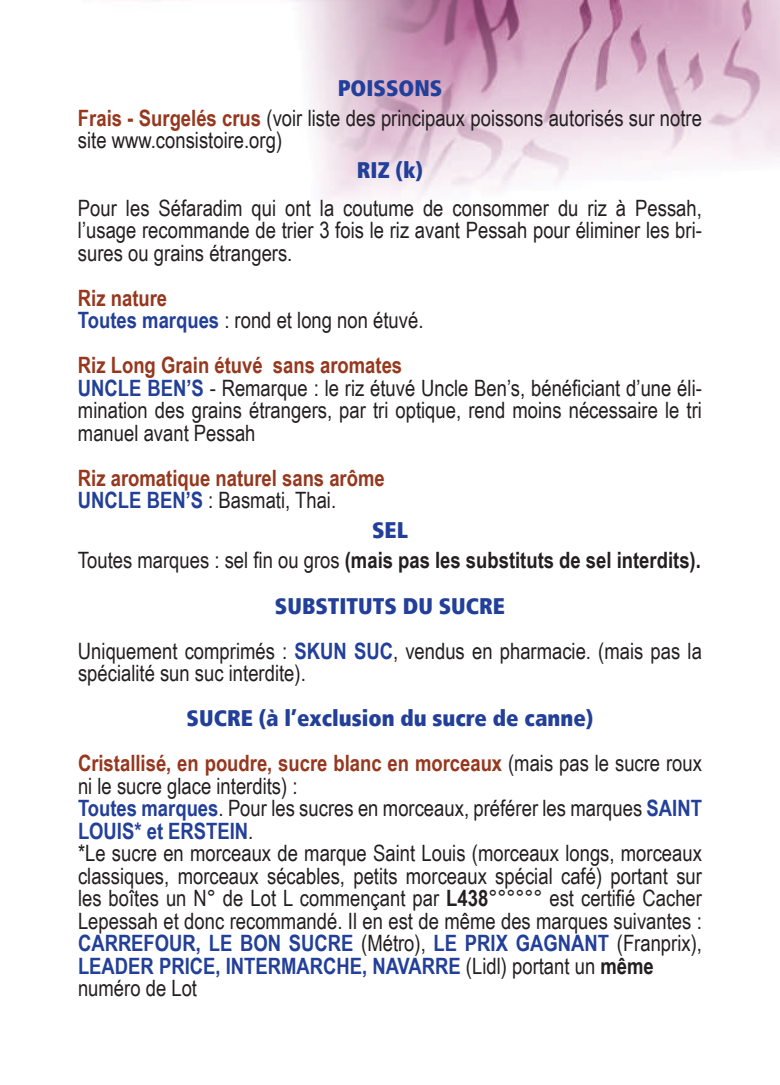
<style>
.page{position:relative;width:780px;height:1085px;background:#fff}
.page>*{position:absolute;margin:0;border:0;box-sizing:border-box;transform-origin:0 0}
.t1{font:22.5px/22.5px "Arial Narrow";color:#231f20}
.t2{font:22.5px "Frutiger 87 Cond Extra Blk";color:#223f99}
.t3{font:700 22.5px "Arial Narrow";color:#231f20}
.t4{font:700 22.5px/22.5px "Arial Narrow";color:#96371e}
.s1{font-weight:700;color:#96371e}
.s2{font-weight:700;color:#223f99}
.s3{color:#223f99}
.s4{font-weight:400;color:#231f20}
.s5{font-weight:400}
.s6{font-weight:700}
</style>
<div class="page">
<img style="left:151px;top:0;width:629px;height:201px">
<p class="t2" style="left:337px;top:74px;width:106px">POISSONS</p>
<p class="t1" style="left:78px;top:106px;width:625px"><span class="s1">Frais - Surgelés crus</span> (voir liste des principaux poissons autorisés sur notre site www.consistoire.org)</p>
<p class="t2" style="left:357px;top:157px;width:68px">RIZ (k)</p>
<p class="t1" style="left:78px;top:196px;width:625px;text-align:justify">Pour les Séfaradim qui ont la coutume de consommer du riz à Pessah, l’usage recommande de trier 3 fois le riz avant Pessah pour éliminer les bri&shy;sures ou grains étrangers.</p>
<p class="t1" style="left:78px;top:286px;width:347px"><span class="s1">Riz nature<br></span><span class="s2">Toutes marques</span> : rond et long non étuvé.</p>
<p class="t1" style="left:78px;top:353px;width:625px"><span class="s1">Riz Long Grain étuvé sans aromates<br></span><span class="s2">UNCLE BEN’S</span> - Remarque : le riz étuvé Uncle Ben’s, bénéficiant d’une éli&shy;mination des grains étrangers, par tri optique, rend moins nécessaire le tri manuel avant Pessah</p>
<p class="t4" style="left:78px;top:465px;width:308px">Riz aromatique naturel sans arôme<br><span class="s3">UNCLE BEN’S</span> <span class="s4">: Basmati, Thai.</span></p>
<p class="t2" style="left:372px;top:517px;width:37px">SEL</p>
<p class="t3" style="left:78px;top:543px;width:624px"><span class="s5">Toutes marques : sel fin ou gros</span> (mais pas les substituts de sel interdits).</p>
<p class="t2" style="left:275px;top:592px;width:231px">SUBSTITUTS DU SUCRE</p>
<p class="t1" style="left:78px;top:638px;width:625px">Uniquement comprimés : <span class="s2">SKUN SUC</span>, vendus en pharmacie. (mais pas la spécialité sun suc interdite).</p>
<p class="t2" style="left:186px;top:704px;width:408px">SUCRE (à l’exclusion du sucre de canne)</p>
<p class="t1" style="left:78px;top:751px;width:625px"><span class="s1">Cristallisé, en poudre, sucre blanc en morceaux</span> (mais pas le sucre roux ni le sucre glace interdits) :<br><span class="s2">Toutes marques</span>. Pour les sucres en morceaux, préférer les marques <span class="s2">SAINT LOUIS* et ERSTEIN</span>.<br>*Le sucre en morceaux de marque Saint Louis (morceaux longs, morceaux classiques, morceaux sécables, petits morceaux spécial café) portant sur les boîtes un N° de Lot L commençant par <span class="s6">L438</span>°°°°°° est certifié Cacher Lepessah et donc recommandé. Il en est de même des marques suivantes :<br><span class="s2">CARREFOUR, LE BON SUCRE</span> (Métro), <span class="s2">LE PRIX GAGNANT</span> (Franprix), <span class="s2">LEADER PRICE, INTERMARCHE, NAVARRE</span> (Lidl) portant un <span class="s6">même </span>numéro de Lot</p>
</div>
